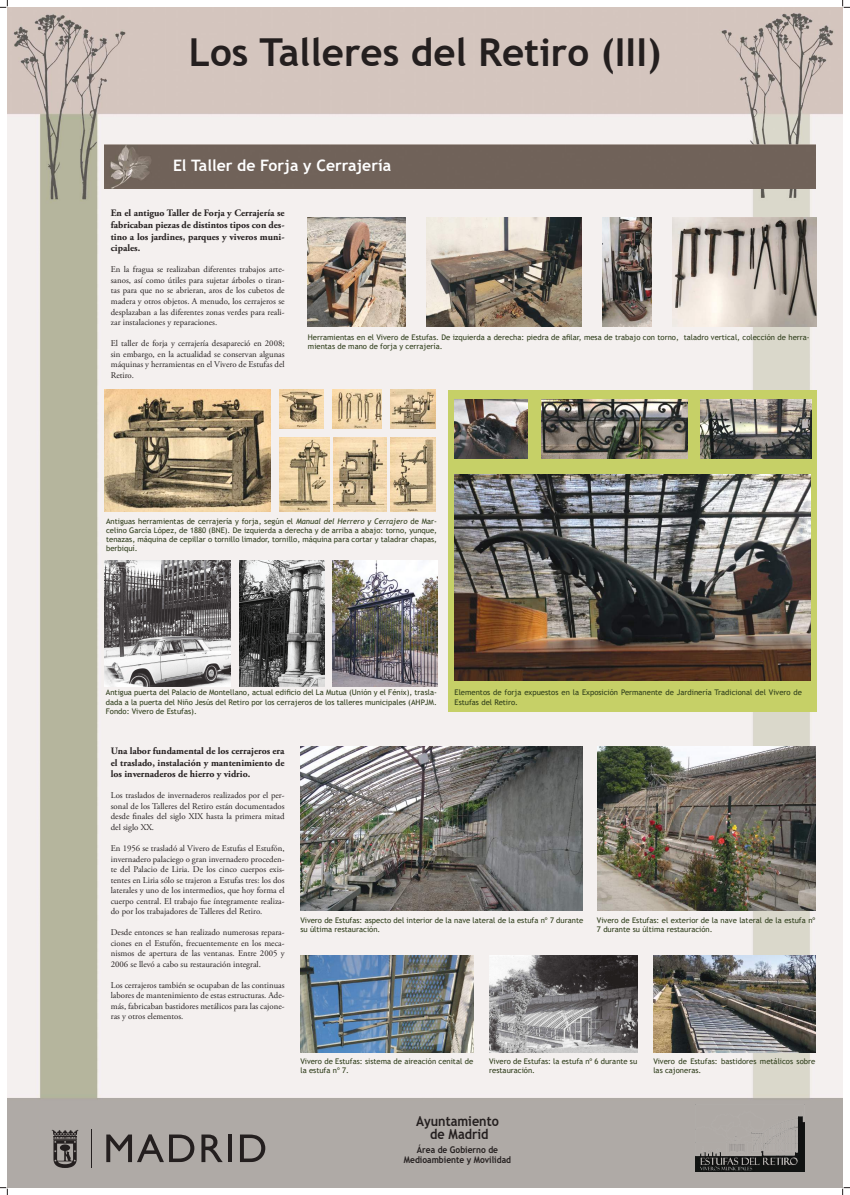
<style>
.page{position:relative;width:850px;height:1195px;background:#fff}
.page>*{position:absolute;margin:0;border:0;box-sizing:border-box;transform-origin:0 0}
.t1{font:700 38.5px "Trebuchet MS";color:#241f1f}
.t2{font:700 15.75px "Trebuchet MS";color:#fff}
.t3{font:700 13.86px/13.4px "Trebuchet MS";color:#241f1f;text-align:center;scale:.91 1}
.t4{font:700 9.8px/11.8px "Adobe Garamond Pro";color:#241f1f;text-align:justify}
.t5{font:700 9.24px/10.1px "Trebuchet MS";color:#241f1f;text-align:center;scale:.91 1}
.t6{font:8.75px/10.5px "Adobe Garamond Pro";color:#241f1f;text-align:justify}
.t7{font:7.7px/9.2px "Trebuchet MS";color:#2e3d1a}
.s1{font-style:italic}
</style>
<div class="page">
<img style="left:7px;top:7px;width:835px;height:1180px">
<div style="left:447px;top:390px;width:369px;height:321px;background:#c6d067"></div>
<img style="left:300px;top:747px;width:282px;height:163px">
<img style="left:596px;top:747px;width:219px;height:163px">
<img style="left:694px;top:1103px;width:109px;height:68px">
<div style="left:104px;top:144px;width:710px;height:45px;background:#706259"></div>
<hr style="left:91px;top:1129px;width:1px;height:38px;background:#241f1f">
<svg style="left:106px;top:1134px;width:88px;height:27px"></svg>
<svg style="left:201px;top:1134px;width:21px;height:27px"></svg>
<hr style="left:228px;top:1134px;width:4px;height:27px;background:#241f1f">
<svg style="left:240px;top:1134px;width:25px;height:27px"></svg>
<svg style="left:51px;top:1129px;width:28px;height:38px"></svg>
<img style="left:332px;top:390px;width:49px;height:38px">
<img style="left:279px;top:390px;width:44px;height:38px">
<img style="left:390px;top:437px;width:45px;height:74px">
<img style="left:279px;top:437px;width:50px;height:74px">
<img style="left:333px;top:437px;width:53px;height:74px">
<img style="left:390px;top:390px;width:45px;height:38px">
<img style="left:104px;top:390px;width:166px;height:121px">
<img style="left:426px;top:217px;width:155px;height:109px">
<img style="left:307px;top:217px;width:98px;height:109px">
<img style="left:601px;top:217px;width:50px;height:109px">
<img style="left:671px;top:217px;width:145px;height:109px">
<img style="left:541px;top:399px;width:146px;height:60px">
<img style="left:454px;top:474px;width:356px;height:206px">
<img style="left:700px;top:399px;width:110px;height:60px">
<img style="left:454px;top:399px;width:73px;height:60px">
<img style="left:332px;top:560px;width:105px;height:126px">
<img style="left:239px;top:560px;width:85px;height:126px">
<img style="left:104px;top:560px;width:126px;height:126px">
<img style="left:489px;top:955px;width:147px;height:97px">
<img style="left:300px;top:955px;width:173px;height:97px">
<img style="left:652px;top:955px;width:163px;height:97px">
<svg style="left:0;top:0;width:8px;height:8px"></svg>
<svg style="left:0;top:1187px;width:8px;height:7px"></svg>
<svg style="left:842px;top:0;width:7px;height:8px"></svg>
<svg style="left:842px;top:1187px;width:7px;height:7px"></svg>
<h1 class="t1" style="left:189px;top:28px;width:473px">Los Talleres del Retiro (III)</h1>
<h2 class="t2" style="left:173px;top:155px;width:219px">El Taller de Forja y Cerrajería</h2>
<p class="t4" style="left:111px;top:207px;width:175px">En el antiguo Taller de Forja y Cerrajería se fabricaban piezas de distintos tipos con des&shy;tino a los jardines, parques y viveros muni&shy;cipales.</p>
<p class="t6" style="left:111px;top:265px;width:175px">En la fragua se realizaban diferentes trabajos arte&shy;sanos, así como útiles para sujetar árboles o tiran&shy;tas para que no se abrieran, aros de los cubetos de madera y otros objetos. A menudo, los cerrajeros se desplazaban a las diferentes zonas verdes para reali&shy;zar instalaciones y reparaciones.</p>
<p class="t6" style="left:111px;top:338px;width:175px">El taller de forja y cerrajería desapareció en 2008; sin embargo, en la actualidad se conservan algunas máquinas y herramientas en el Vivero de Estufas del Retiro.</p>
<p class="t7" style="left:308px;top:333px;width:503px">Herramientas en el Vivero de Estufas. De izquierda a derecha: piedra de afilar, mesa de trabajo con torno, taladro vertical, colección de herra&shy;mientas de mano de forja y cerrajería.</p>
<p class="t7" style="left:106px;top:516px;width:332px;text-align:justify">Antiguas herramientas de cerrajería y forja, según el <span class="s1">Manual del Herrero y Cerrajero</span> de Mar&shy;celino García López, de 1880 (BNE). De izquierda a derecha y de arriba a abajo: torno, yunque, tenazas, máquina de cepillar o tornillo limador, tornillo, máquina para cortar y taladrar chapas, berbiquí.</p>
<p class="t7" style="left:106px;top:688px;width:332px;text-align:justify">Antigua puerta del Palacio de Montellano, actual edificio del La Mutua (Unión y el Fénix), trasla&shy;dada a la puerta del Niño Jesús del Retiro por los cerrajeros de los talleres municipales (AHPJM.<br>Fondo: Vivero de Estufas).</p>
<p class="t7" style="left:454px;top:688px;width:349px">Elementos de forja expuestos en la Exposición Permanente de Jardinería Tradicional del Vivero de<br>Estufas del Retiro.</p>
<p class="t4" style="left:111px;top:745px;width:175px">Una labor fundamental de los cerrajeros era el traslado, instalación y mantenimiento de los invernaderos de hierro y vidrio.</p>
<p class="t6" style="left:111px;top:790px;width:175px">Los traslados de invernaderos realizados por el per&shy;sonal de los Talleres del Retiro están documentados desde finales del siglo XIX hasta la primera mitad del siglo XX.</p>
<p class="t6" style="left:111px;top:843px;width:175px">En 1956 se trasladó al Vivero de Estufas el Estufón, invernadero palaciego o gran invernadero proceden&shy;te del Palacio de Liria. De los cinco cuerpos exis&shy;tentes en Liria sólo se trajeron a Estufas tres: los dos laterales y uno de los intermedios, que hoy forma el cuerpo central. El trabajo fue íntegramente realiza&shy;do por los trabajadores de Talleres del Retiro.</p>
<p class="t6" style="left:111px;top:927px;width:175px">Desde entonces se han realizado numerosas repara&shy;ciones en el Estufón, frecuentemente en los meca&shy;nismos de apertura de las ventanas. Entre 2005 y 2006 se llevó a cabo su restauración integral.</p>
<p class="t6" style="left:111px;top:979px;width:175px">Los cerrajeros también se ocupaban de las continuas labores de mantenimiento de estas estructuras. Ade&shy;más, fabricaban bastidores metálicos para las cajone&shy;ras y otros elementos.</p>
<p class="t7" style="left:300px;top:915px;width:284px">Vivero de Estufas: aspecto del interior de la nave lateral de la estufa nº 7 durante su última restauración.</p>
<p class="t7" style="left:596px;top:915px;width:220px">Vivero de Estufas: el exterior de la nave lateral de la estufa nº<br>7 durante su última restauración.</p>
<p class="t7" style="left:300px;top:1056px;width:174px">Vivero de Estufas: sistema de aireación cenital de la estufa nº 7.</p>
<p class="t7" style="left:489px;top:1056px;width:149px">Vivero de Estufas: la estufa nº 6 durante su restauración.</p>
<p class="t7" style="left:653px;top:1056px;width:163px">Vivero de Estufas: bastidores metálicos sobre las cajoneras.</p>
<h3 class="t3" style="left:416px;top:1114px;width:92px">Ayuntamiento de Madrid</h3>
<p class="t5" style="left:404px;top:1144px;width:119px">Área de Gobierno de<br>Medioambiente y Movilidad</p>
</div>
